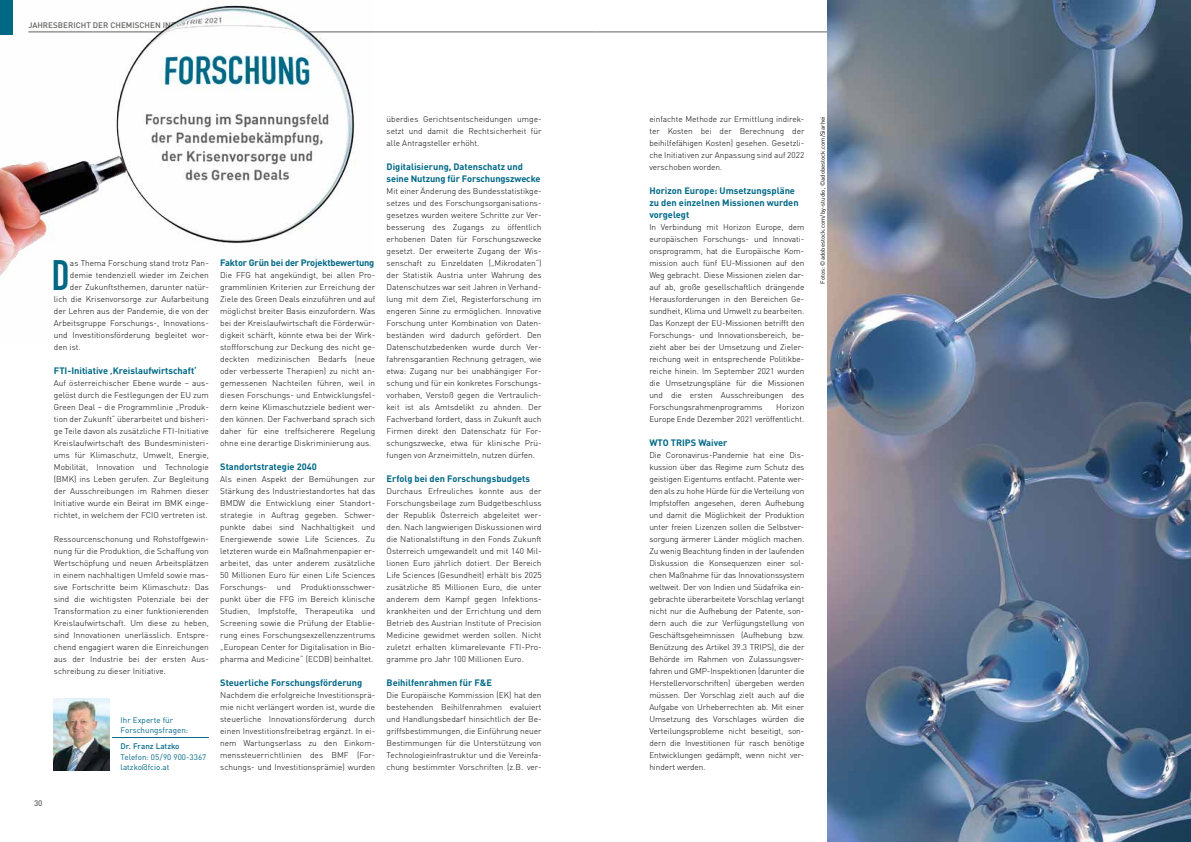
<style>
.page{position:relative;width:1191px;height:842px;background:#fff}
.page>*{position:absolute;margin:0;border:0;box-sizing:border-box;transform-origin:0 0}
.t1{font:700 42px "DIN Condensed";color:#006886}
.t2{font:700 9.2px/12px "DINOT";color:#006886}
.t3{font:700 9.2px "DINOT";letter-spacing:-.02em;color:#006886}
.t4{font:300 8.3px/12px "DINOT";letter-spacing:.005em;color:#000;text-align:justify}
.t5{font:8px/10px "DINOT";letter-spacing:.005em;color:#006886}
.t6{font:500 8px "DINOT";letter-spacing:.005em;color:#636362}
.t7{font:500 8px "DINOT";letter-spacing:.005em;color:#006886}
.t8{font:6px "DINOT";letter-spacing:.005em;color:#000}
</style>
<div class="page">
<hr style="left:28px;top:32px;width:567px;height:1px;background:#636362">
<hr style="left:112px;top:737px;width:97px;height:1px;background:#006886">
<img style="left:54px;top:698px;width:55px;height:72px">
<hr style="left:595px;top:32px;width:567px;height:1px;background:#636362">
<img style="left:0;top:0;width:384px;height:276px">
<img style="left:827px;top:0;width:364px;height:842px">
<p class="t6" style="left:28px;top:20px;width:196px">JAHRESBERICHT DER CHEMISCHEN INDUSTRIE 2021</p>
<p class="t6" style="left:34px;top:797px;width:10px">30</p>
<h1 class="t1" style="left:52px;top:247px;width:19px">D</h1>
<p class="t4" style="left:70px;top:257px;width:140px">as Thema Forschung stand trotz Pan-</p>
<p class="t4" style="left:70px;top:269px;width:140px">demie tendenziell wieder im Zeichen</p>
<p class="t4" style="left:70px;top:281px;width:140px">der Zukunftsthemen, darunter natür-</p>
<p class="t4" style="left:54px;top:293px;width:156px">lich die Krisenvorsorge zur Aufarbeitung</p>
<p class="t4" style="left:54px;top:305px;width:156px">der Lehren aus der Pandemie, die von der</p>
<p class="t4" style="left:54px;top:317px;width:156px">Arbeitsgruppe Forschungs-, Innovations-</p>
<p class="t4" style="left:54px;top:329px;width:156px">und Investitionsförderung begleitet wor-</p>
<p class="t4" style="left:54px;top:341px;width:28px">den ist.</p>
<p class="t2" style="left:54px;top:365px;width:144px">FTI-Initiative ‚Kreislaufwirtschaft‘</p>
<p class="t4" style="left:54px;top:377px;width:156px">Auf österreichischer Ebene wurde – aus&shy;gelöst durch die Festlegungen der EU zum Green Deal – die Programmlinie „Produk&shy;tion der Zukunft“ überarbeitet und bisheri&shy;ge Teile davon als zusätzliche FTI-Initiative Kreislaufwirtschaft des Bundesministeri&shy;ums für Klimaschutz, Umwelt, Energie, Mobilität, Innovation und Technologie (BMK) ins Leben gerufen. Zur Begleitung der Ausschreibungen im Rahmen dieser Initiative wurde ein Beirat im BMK einge&shy;richtet, in welchem der FCIO vertreten ist.</p>
<p class="t4" style="left:54px;top:533px;width:156px">Ressourcenschonung und Rohstoffgewin&shy;nung für die Produktion, die Schaffung von Wertschöpfung und neuen Arbeitsplätzen in einem nachhaltigen Umfeld sowie mas&shy;sive Fortschritte beim Klimaschutz: Das sind die wichtigsten Potenziale bei der Transformation zu einer funktionierenden Kreislaufwirtschaft. Um diese zu heben, sind Innovationen unerlässlich. Entspre&shy;chend engagiert waren die Einreichungen aus der Industrie bei der ersten Aus&shy;schreibung zu dieser Initiative.</p>
<p class="t5" style="left:121px;top:715px;width:69px">Ihr Experte für<br>Forschungsfragen:</p>
<p class="t7" style="left:121px;top:741px;width:60px">Dr. Franz Latzko</p>
<p class="t5" style="left:121px;top:752px;width:87px">Telefon: 05/90 900-3367 latzko@fcio.at</p>
<p class="t3" style="left:220px;top:257px;width:156px">Faktor Grün bei der Projektbewertung</p>
<p class="t4" style="left:220px;top:269px;width:156px">Die FFG hat angekündigt, bei allen Pro&shy;grammlinien Kriterien zur Erreichung der Ziele des Green Deals einzuführen und auf möglichst breiter Basis einzufordern. Was bei der Kreislaufwirtschaft die Förderwür&shy;digkeit schärft, könnte etwa bei der Wirk&shy;stoffforschung zur Deckung des nicht ge&shy;deckten medizinischen Bedarfs (neue oder verbesserte Therapien) zu nicht an&shy;gemessenen Nachteilen führen, weil in diesen Forschungs- und Entwicklungsfel&shy;dern keine Klimaschutzziele bedient wer&shy;den können. Der Fachverband sprach sich daher für eine treffsicherere Regelung ohne eine derartige Diskriminierung aus.</p>
<p class="t2" style="left:220px;top:461px;width:98px">Standortstrategie 2040</p>
<p class="t4" style="left:220px;top:473px;width:156px">Als einen Aspekt der Bemühungen zur Stärkung des Industriestandortes hat das BMDW die Entwicklung einer Standort&shy;strategie in Auftrag gegeben. Schwer&shy;punkte dabei sind Nachhaltigkeit und Energiewende sowie Life Sciences. Zu letzteren wurde ein Maßnahmenpapier er&shy;arbeitet, das unter anderem zusätzliche 50 Millionen Euro für einen Life Sciences Forschungs- und Produktionsschwer&shy;punkt über die FFG im Bereich klinische Studien, Impfstoffe, Therapeutika und Screening sowie die Prüfung der Etablie&shy;rung eines Forschungsexzellenzzentrums „European Center for Digitalisation in Bio&shy;pharma and Medicine“ (ECDB) beinhaltet.</p>
<p class="t2" style="left:220px;top:677px;width:144px">Steuerliche Forschungsförderung</p>
<p class="t4" style="left:220px;top:689px;width:156px">Nachdem die erfolgreiche Investitionsprä&shy;mie nicht verlängert worden ist, wurde die steuerliche Innovationsförderung durch einen Investitionsfreibetrag ergänzt. In ei&shy;nem Wartungserlass zu den Einkom&shy;menssteuerrichtlinien des BMF (For&shy;schungs- und Investitionsprämie) wurden</p>
<p class="t4" style="left:386px;top:113px;width:156px">überdies Gerichtsentscheidungen umge&shy;setzt und damit die Rechtsicherheit für alle Antragsteller erhöht.</p>
<p class="t2" style="left:386px;top:161px;width:155px">Digitalisierung, Datenschatz und seine Nutzung für Forschungszwecke</p>
<p class="t4" style="left:386px;top:185px;width:156px">Mit einer Änderung des Bundesstatistikge&shy;setzes und des Forschungsorganisations&shy;gesetzes wurden weitere Schritte zur Ver&shy;besserung des Zugangs zu öffentlich erhobenen Daten für Forschungszwecke gesetzt. Der erweiterte Zugang der Wis&shy;senschaft zu Einzeldaten („Mikrodaten“) der Statistik Austria unter Wahrung des Datenschutzes war seit Jahren in Verhand&shy;lung mit dem Ziel, Registerforschung im engeren Sinne zu ermöglichen. Innovative Forschung unter Kombination von Daten&shy;beständen wird dadurch gefördert. Den Datenschutzbedenken wurde durch Ver&shy;fahrensgarantien Rechnung getragen, wie etwa: Zugang nur bei unabhängiger For&shy;schung und für ein konkretes Forschungs&shy;vorhaben, Verstoß gegen die Vertraulich&shy;keit ist als Amtsdelikt zu ahnden. Der Fachverband fordert, dass in Zukunft auch Firmen direkt den Datenschatz für For&shy;schungszwecke, etwa für klinische Prü&shy;fungen von Arzneimitteln, nutzen dürfen.</p>
<p class="t2" style="left:386px;top:473px;width:145px">Erfolg bei den Forschungsbudgets</p>
<p class="t4" style="left:386px;top:485px;width:156px">Durchaus Erfreuliches konnte aus der Forschungsbeilage zum Budgetbeschluss der Republik Österreich abgeleitet wer&shy;den. Nach langwierigen Diskussionen wird die Nationalstiftung in den Fonds Zukunft Österreich umgewandelt und mit 140 Mil&shy;lionen Euro jährlich dotiert. Der Bereich Life Sciences (Gesundheit) erhält bis 2025 zusätzliche 85 Millionen Euro, die unter anderem dem Kampf gegen Infektions&shy;krankheiten und der Errichtung und dem Betrieb des Austrian Institute of Precision Medicine gewidmet werden sollen. Nicht zuletzt erhalten klimarelevante FTI-Pro&shy;gramme pro Jahr 100 Millionen Euro.</p>
<p class="t2" style="left:386px;top:677px;width:107px">Beihilfenrahmen für F&amp;E</p>
<p class="t4" style="left:386px;top:689px;width:156px">Die Europäische Kommission (EK) hat den bestehenden Beihilfenrahmen evaluiert und Handlungsbedarf hinsichtlich der Be&shy;griffsbestimmungen, die Einführung neuer Bestimmungen für die Unterstützung von Technologieinfrastruktur und die Vereinfa&shy;chung bestimmter Vorschriften (z.B. ver-</p>
<p class="t4" style="left:649px;top:113px;width:156px">einfachte Methode zur Ermittlung indirek&shy;ter Kosten bei der Berechnung der beihilfefähigen Kosten) gesehen. Gesetzli&shy;che Initiativen zur Anpassung sind auf 2022 verschoben worden.</p>
<p class="t2" style="left:649px;top:185px;width:151px">Horizon Europe: Umsetzungspläne zu den einzelnen Missionen wurden vorgelegt</p>
<p class="t4" style="left:649px;top:221px;width:156px">In Verbindung mit Horizon Europe, dem europäischen Forschungs- und Innovati&shy;onsprogramm, hat die Europäische Kom&shy;mission auch fünf EU-Missionen auf den Weg gebracht. Diese Missionen zielen dar&shy;auf ab, große gesellschaftlich drängende Herausforderungen in den Bereichen Ge&shy;sundheit, Klima und Umwelt zu bearbeiten.<br>Das Konzept der EU-Missionen betrifft den Forschungs- und Innovationsbereich, be&shy;zieht aber bei der Umsetzung und Zieler&shy;reichung weit in entsprechende Politikbe&shy;reiche hinein. Im September 2021 wurden die Umsetzungspläne für die Missionen und die ersten Ausschreibungen des Forschungsrahmenprogramms</p>
<p class="t4" style="left:649px;top:401px;width:156px;text-align:right">Horizon<br>Europe Ende Dezember 2021 veröffentlicht.</p>
<p class="t2" style="left:649px;top:437px;width:80px">WTO TRIPS Waiver</p>
<p class="t4" style="left:649px;top:449px;width:156px">Die Coronavirus-Pandemie hat eine Dis&shy;kussion über das Regime zum Schutz des geistigen Eigentums entfacht. Patente wer&shy;den als zu hohe Hürde für die Verteilung von Impfstoffen angesehen, deren Aufhebung und damit die Möglichkeit der Produktion unter freien Lizenzen sollen die Selbstver&shy;sorgung ärmerer Länder möglich machen.<br>Zu wenig Beachtung finden in der laufenden Diskussion die Konsequenzen einer sol&shy;chen Maßnahme für das Innovationssystem weltweit. Der von Indien und Südafrika ein&shy;gebrachte überarbeitete Vorschlag verlangt nicht nur die Aufhebung der Patente, son&shy;dern auch die zur Verfügungstellung von Geschäftsgeheimnissen (Aufhebung bzw.<br>Benützung des Artikel 39.3 TRIPS), die der Behörde im Rahmen von Zulassungsver&shy;fahren und GMP-Inspektionen (darunter die Herstellervorschriften) übergeben werden müssen. Der Vorschlag zielt auch auf die Aufgabe von Urheberrechten ab. Mit einer Umsetzung des Vorschlages würden die Verteilungsprobleme nicht beseitigt, son&shy;dern die Investitionen für rasch benötige Entwicklungen gedämpft, wenn nicht ver&shy;hindert werden.</p>
<p class="t8" style="left:819px;top:284px;width:169px;rotate:-90deg">Fotos: ©adobestock.com/by-studio, ©adobestock.com/Siarhei</p>
</div>
